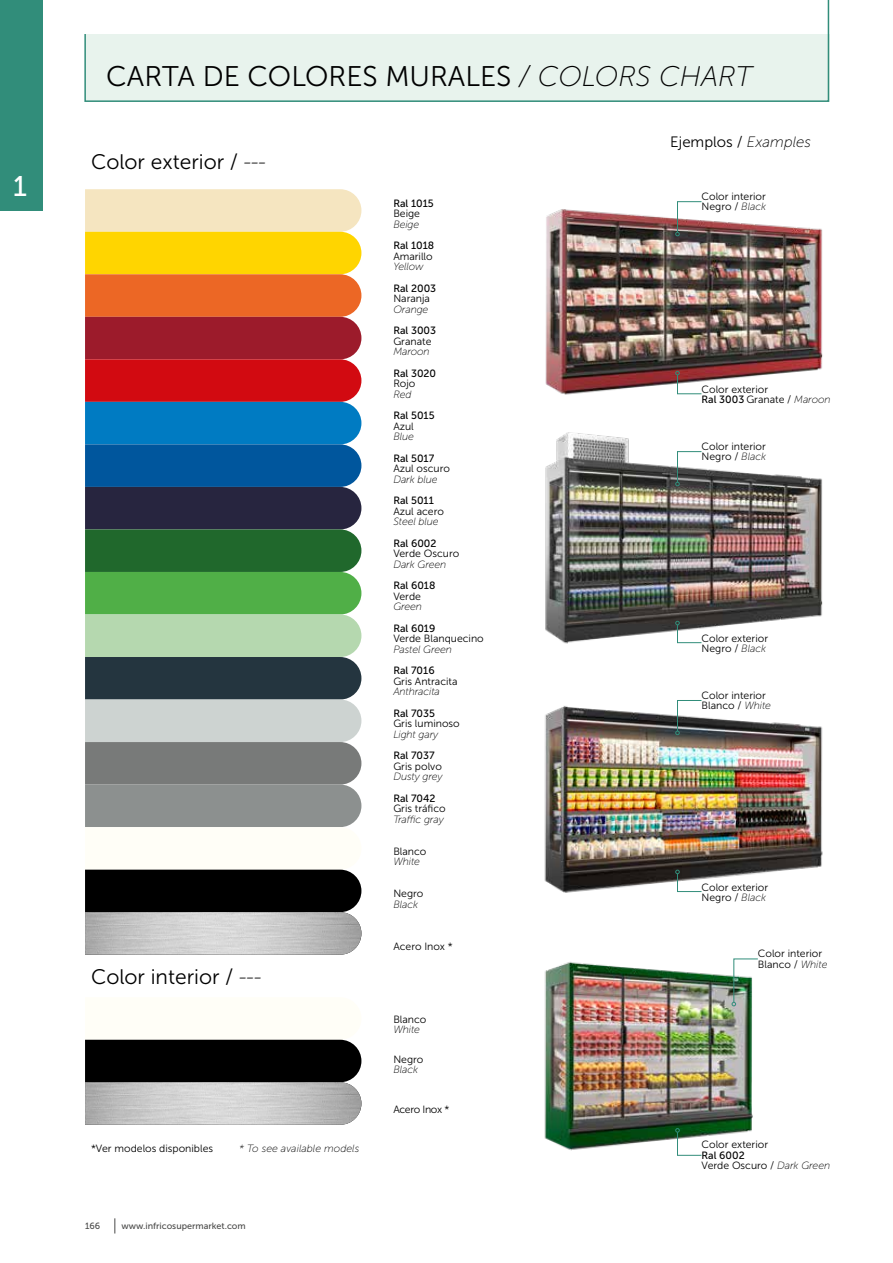
<style>
.page{position:relative;width:893px;height:1263px;background:#fff}
.page>*{position:absolute;margin:0;border:0;box-sizing:border-box;transform-origin:0 0}
.t1{font:28.35px "Museo Sans 300";color:#000}
.t2{font:28.35px "Museo Sans 500";color:#fff}
.t3{font:21px "Museo Sans 300";color:#000}
.t4{font:15px "Museo Sans 300";color:#000}
.t5{font:10.5px/10.5px "Museo Sans 300";color:#000}
.t6{font:italic 10.5px "Museo Sans 100";letter-spacing:-.01em;color:#000}
.t7{font:10.5px "Museo Sans 500";color:#000}
.t8{font:10.5px "Museo Sans 300";letter-spacing:-.03em;color:#000}
.t9{font:9px "Museo Sans 500";color:#4a4a49}
.s1{font-family:"Museo Sans 100";font-style:italic}
.s2{font-family:"Museo Sans 500"}
</style>
<div class="page">
<img style="left:545px;top:432px;width:278px;height:212px">
<img style="left:545px;top:209px;width:278px;height:186px">
<svg style="left:675px;top:201px;width:27px;height:35px"></svg>
<svg style="left:675px;top:451px;width:27px;height:35px"></svg>
<svg style="left:675px;top:371px;width:27px;height:24px"></svg>
<svg style="left:675px;top:621px;width:27px;height:22px"></svg>
<svg style="left:84px;top:0;width:746px;height:102px"></svg>
<svg style="left:85px;top:189px;width:276px;height:723px;background:#837e6b"></svg>
<img style="left:85px;top:912px;width:276px;height:43px">
<div style="left:85px;top:1039px;width:276px;height:43px;background:#000"></div>
<img style="left:85px;top:1082px;width:276px;height:43px">
<img style="left:544px;top:706px;width:279px;height:187px">
<img style="left:544px;top:962px;width:209px;height:189px">
<svg style="left:675px;top:700px;width:27px;height:35px"></svg>
<svg style="left:732px;top:958px;width:26px;height:48px"></svg>
<svg style="left:675px;top:870px;width:27px;height:22px"></svg>
<svg style="left:675px;top:1128px;width:27px;height:28px"></svg>
<svg style="left:115px;top:1218px;width:1px;height:15px"></svg>
<div style="left:0;top:0;width:43px;height:210px;background:#318d7a"></div>
<h1 class="t2" style="left:13px;top:170px;width:15px">1</h1>
<h1 class="t1" style="left:106px;top:61px;width:647px">CARTA DE COLORES MURALES <span class="s1">/ COLORS CHART</span></h1>
<h2 class="t3" style="left:91px;top:150px;width:176px">Color exterior / <span class="s1">---</span></h2>
<h2 class="t3" style="left:91px;top:965px;width:172px">Color interior / <span class="s1">---</span></h2>
<p class="t5" style="left:91px;top:1143px;width:124px">*Ver modelos disponibles</p>
<p class="t6" style="left:239px;top:1142px;width:122px">* To see available models</p>
<p class="t9" style="left:85px;top:1221px;width:17px">166</p>
<p class="t9" style="left:121px;top:1221px;width:126px">www.infricosupermarket.com</p>
<p class="t7" style="left:393px;top:197px;width:42px">Ral 1015</p>
<p class="t5" style="left:393px;top:208px;width:28px">Beige</p>
<p class="t6" style="left:393px;top:218px;width:28px">Beige</p>
<p class="t7" style="left:393px;top:240px;width:42px">Ral 1018</p>
<p class="t5" style="left:393px;top:251px;width:41px">Amarillo</p>
<p class="t6" style="left:393px;top:261px;width:32px">Yellow</p>
<p class="t7" style="left:393px;top:282px;width:44px">Ral 2003</p>
<p class="t5" style="left:393px;top:293px;width:38px">Naranja</p>
<p class="t6" style="left:393px;top:303px;width:37px">Orange</p>
<p class="t7" style="left:393px;top:325px;width:44px">Ral 3003</p>
<p class="t5" style="left:393px;top:336px;width:40px">Granate</p>
<p class="t6" style="left:393px;top:346px;width:38px">Maroon</p>
<p class="t7" style="left:393px;top:367px;width:44px">Ral 3020</p>
<p class="t5" style="left:393px;top:378px;width:24px">Rojo</p>
<p class="t6" style="left:393px;top:388px;width:20px">Red</p>
<p class="t7" style="left:393px;top:410px;width:43px">Ral 5015</p>
<p class="t5" style="left:393px;top:421px;width:22px">Azul</p>
<p class="t6" style="left:393px;top:431px;width:22px">Blue</p>
<p class="t7" style="left:393px;top:452px;width:42px">Ral 5017</p>
<p class="t5" style="left:393px;top:463px;width:58px">Azul oscuro</p>
<p class="t6" style="left:393px;top:473px;width:46px">Dark blue</p>
<p class="t7" style="left:393px;top:495px;width:42px">Ral 5011</p>
<p class="t5" style="left:393px;top:506px;width:52px">Azul acero</p>
<p class="t6" style="left:393px;top:516px;width:47px">Steel blue</p>
<p class="t7" style="left:393px;top:537px;width:45px">Ral 6002</p>
<p class="t5" style="left:393px;top:548px;width:67px">Verde Oscuro</p>
<p class="t6" style="left:393px;top:559px;width:54px">Dark Green</p>
<p class="t7" style="left:393px;top:580px;width:44px">Ral 6018</p>
<p class="t5" style="left:393px;top:591px;width:29px">Verde</p>
<p class="t6" style="left:393px;top:601px;width:30px">Green</p>
<p class="t7" style="left:393px;top:622px;width:44px">Ral 6019</p>
<p class="t5" style="left:393px;top:633px;width:92px">Verde Blanquecino</p>
<p class="t6" style="left:393px;top:644px;width:60px">Pastel Green</p>
<p class="t7" style="left:393px;top:665px;width:43px">Ral 7016</p>
<p class="t5" style="left:393px;top:676px;width:66px">Gris Antracita</p>
<p class="t6" style="left:393px;top:686px;width:48px">Anthracita</p>
<p class="t7" style="left:393px;top:707px;width:43px">Ral 7035</p>
<p class="t5" style="left:393px;top:718px;width:68px">Gris luminoso</p>
<p class="t6" style="left:393px;top:729px;width:47px">Light gary</p>
<p class="t7" style="left:393px;top:750px;width:43px">Ral 7037</p>
<p class="t5" style="left:393px;top:761px;width:50px">Gris polvo</p>
<p class="t6" style="left:393px;top:771px;width:51px">Dusty grey</p>
<p class="t7" style="left:393px;top:792px;width:44px">Ral 7042</p>
<p class="t5" style="left:393px;top:804px;width:54px">Gris tráfico</p>
<p class="t6" style="left:393px;top:814px;width:52px">Traffic gray</p>
<p class="t5" style="left:393px;top:846px;width:35px">Blanco</p>
<p class="t6" style="left:393px;top:856px;width:28px">White</p>
<p class="t5" style="left:393px;top:889px;width:32px">Negro</p>
<p class="t6" style="left:393px;top:899px;width:26px">Black</p>
<p class="t5" style="left:393px;top:942px;width:61px">Acero Inox *</p>
<p class="t5" style="left:393px;top:1014px;width:35px">Blanco</p>
<p class="t6" style="left:393px;top:1024px;width:28px">White</p>
<p class="t5" style="left:393px;top:1054px;width:32px">Negro</p>
<p class="t6" style="left:393px;top:1064px;width:26px">Black</p>
<p class="t8" style="left:393px;top:1104px;width:58px">Acero Inox *</p>
<h3 class="t4" style="left:670px;top:134px;width:142px">Ejemplos / <span class="s1">Examples</span></h3>
<p class="t5" style="left:701px;top:191px;width:66px">Color interior<br>Negro / <span class="s1">Black</span></p>
<p class="t5" style="left:701px;top:384px;width:131px">Color exterior<br><span class="s2">Ral 3003</span> Granate / <span class="s1">Maroon</span></p>
<p class="t5" style="left:701px;top:441px;width:66px">Color interior<br>Negro / <span class="s1">Black</span></p>
<p class="t5" style="left:701px;top:633px;width:68px">Color exterior<br>Negro / <span class="s1">Black</span></p>
<p class="t5" style="left:701px;top:690px;width:71px">Color interior<br>Blanco / <span class="s1">White</span></p>
<p class="t5" style="left:701px;top:882px;width:68px">Color exterior<br>Negro / <span class="s1">Black</span></p>
<p class="t5" style="left:758px;top:948px;width:71px">Color interior<br>Blanco / <span class="s1">White</span></p>
<p class="t5" style="left:701px;top:1139px;width:68px">Color exterior</p>
<p class="t7" style="left:701px;top:1149px;width:45px">Ral 6002</p>
<p class="t5" style="left:701px;top:1160px;width:130px">Verde Oscuro / <span class="s1">Dark Green</span></p>
</div>
